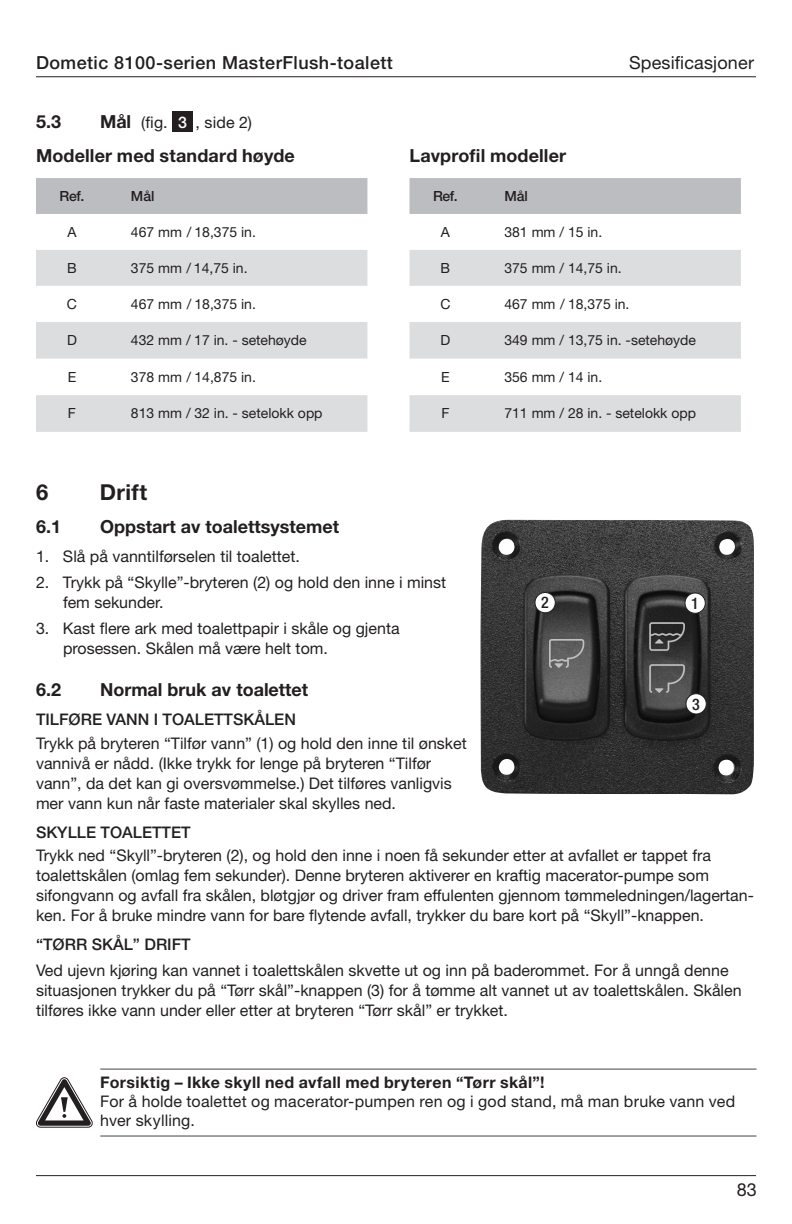
<style>
.page{position:relative;width:792px;height:1224px;background:#fff}
.page>*{position:absolute;margin:0;border:0;box-sizing:border-box;transform-origin:0 0}
.t1{font:700 22px "Helvetica Neue LT Std";letter-spacing:.015em;color:#231f20}
.t2{font:700 18px "Helvetica Neue LT Std";color:#231f20}
.t3{font:500 18px "Helvetica Neue LT Std";letter-spacing:.025em;color:#231f20}
.t4{font:18px "Helvetica Neue LT Std";letter-spacing:.01em;color:#231f20}
.Caution-safety{font:16px/20px "Helvetica Neue LT Std";color:#231f20}
.t5{font:500 16px "Helvetica Neue LT Std";color:#231f20}
.t6{font:500 condensed 16px "Helvetica Neue LT Std";color:#231f20}
.t7{font:500 16px "Helvetica Neue LT Std";color:#fff}
.t8{font:14px "Helvetica Neue LT Std";color:#231f20}
.t9{font:500 14px "Helvetica Neue LT Std";letter-spacing:-.015em;color:#231f20}
.s1{font-weight:700;font-size:18px}
.s2{font-weight:700}
</style>
<div class="page">
<hr style="left:36px;top:1175px;width:720px;height:1px;background:#231f20">
<img style="left:480px;top:520px;width:274px;height:274px">
<hr style="left:36px;top:76px;width:720px;height:1px;background:#231f20">
<div style="left:172px;top:111px;width:21px;height:21px;background:#231f20"></div>
<div style="left:36px;top:178px;width:331px;height:36px;background:#bcbdc0"></div>
<svg style="left:36px;top:250px;width:331px;height:182px;fill:#dcdddf"></svg>
<div style="left:410px;top:178px;width:331px;height:36px;background:#bcbdc0"></div>
<svg style="left:410px;top:250px;width:331px;height:182px;fill:#dcdddf"></svg>
<hr style="left:100px;top:1068px;width:656px;height:2px;background:#808285">
<hr style="left:100px;top:1135px;width:656px;height:2px;background:#808285">
<svg style="left:36px;top:1077px;width:57px;height:51px"></svg>
<div style="left:685px;top:593px;width:20px;height:20px;background:#fff;border-radius:50%"></div>
<div style="left:685px;top:593px;width:21px;height:21px;border:1px solid #231f20;border-radius:50%"></div>
<div style="left:535px;top:593px;width:20px;height:20px;background:#fff;border-radius:50%"></div>
<div style="left:535px;top:592px;width:21px;height:21px;border:1px solid #231f20;border-radius:50%"></div>
<div style="left:686px;top:694px;width:20px;height:20px;background:#fff;border-radius:50%"></div>
<div style="left:686px;top:693px;width:21px;height:22px;border:1px solid #231f20;border-radius:50%"></div>
<p class="t3" style="left:36px;top:52px;width:358px">Dometic 8100-serien MasterFlush-toalett</p>
<p class="t4" style="left:629px;top:52px;width:126px">Spesificasjoner</p>
<p class="t2" style="left:36px;top:111px;width:27px">5.3</p>
<p class="Caution-safety" style="left:100px;top:112px;width:67px"><span class="s1">Mål</span> (fig.</p>
<p class="t7" style="left:178px;top:112px;width:10px">3</p>
<p class="Caution-safety" style="left:196px;top:112px;width:58px">, side 2)</p>
<p class="t2" style="left:36px;top:145px;width:260px">Modeller med standard høyde</p>
<p class="t2" style="left:410px;top:145px;width:158px">Lavprofil modeller</p>
<p class="t9" style="left:60px;top:188px;width:26px">Ref.</p>
<p class="t9" style="left:131px;top:188px;width:25px">Mål</p>
<p class="t8" style="left:67px;top:224px;width:11px">A</p>
<p class="t8" style="left:131px;top:224px;width:124px">467 mm / 18,375 in.</p>
<p class="t8" style="left:67px;top:260px;width:11px">B</p>
<p class="t8" style="left:131px;top:260px;width:116px">375 mm / 14,75 in.</p>
<p class="t8" style="left:67px;top:295px;width:12px">C</p>
<p class="t8" style="left:131px;top:295px;width:124px">467 mm / 18,375 in.</p>
<p class="t8" style="left:67px;top:332px;width:11px">D</p>
<p class="t8" style="left:131px;top:332px;width:177px">432 mm / 17 in. - setehøyde</p>
<p class="t8" style="left:68px;top:368px;width:10px">E</p>
<p class="t8" style="left:131px;top:368px;width:124px">378 mm / 14,875 in.</p>
<p class="t8" style="left:68px;top:405px;width:10px">F</p>
<p class="t8" style="left:131px;top:405px;width:193px">813 mm / 32 in. - setelokk opp</p>
<p class="t1" style="left:36px;top:479px;width:14px">6</p>
<p class="t1" style="left:100px;top:479px;width:49px">Drift</p>
<p class="t9" style="left:433px;top:188px;width:26px">Ref.</p>
<p class="t9" style="left:504px;top:188px;width:25px">Mål</p>
<p class="t8" style="left:441px;top:224px;width:11px">A</p>
<p class="t8" style="left:504px;top:224px;width:97px">381 mm / 15 in.</p>
<p class="t8" style="left:441px;top:260px;width:11px">B</p>
<p class="t8" style="left:504px;top:260px;width:116px">375 mm / 14,75 in.</p>
<p class="t8" style="left:440px;top:295px;width:12px">C</p>
<p class="t8" style="left:504px;top:295px;width:124px">467 mm / 18,375 in.</p>
<p class="t8" style="left:441px;top:332px;width:11px">D</p>
<p class="t8" style="left:504px;top:332px;width:193px">349 mm / 13,75 in. -setehøyde</p>
<p class="t8" style="left:441px;top:368px;width:10px">E</p>
<p class="t8" style="left:504px;top:368px;width:97px">356 mm / 14 in.</p>
<p class="t8" style="left:441px;top:405px;width:10px">F</p>
<p class="t8" style="left:504px;top:405px;width:193px">711 mm / 28 in. - setelokk opp</p>
<p class="t2" style="left:36px;top:515px;width:27px">6.1</p>
<p class="t2" style="left:100px;top:515px;width:241px">Oppstart av toalettsystemet</p>
<p class="Caution-safety" style="left:36px;top:546px;width:263px">1. Slå på vanntilførselen til toalettet.</p>
<p class="Caution-safety" style="left:63px;top:572px;width:385px;text-indent:-27px">2. Trykk på “Skylle”-bryteren (2) og hold den inne i minst fem sekunder.</p>
<p class="Caution-safety" style="left:63px;top:618px;width:338px;text-indent:-27px">3. Kast flere ark med toalettpapir i skåle og gjenta prosessen. Skålen må være helt tom.</p>
<p class="t2" style="left:36px;top:679px;width:27px">6.2</p>
<p class="t2" style="left:100px;top:679px;width:210px">Normal bruk av toalettet</p>
<p class="t5" style="left:36px;top:710px;width:261px">TILFØRE VANN I TOALETTSKÅLEN</p>
<p class="Caution-safety" style="left:36px;top:733px;width:432px">Trykk på bryteren “Tilfør vann” (1) og hold den inne til ønsket vannivå er nådd. (Ikke trykk for lenge på bryteren “Tilfør vann”, da det kan gi oversvømmelse.) Det tilføres vanligvis mer vann kun når faste materialer skal skylles ned.</p>
<p class="t5" style="left:36px;top:822px;width:156px">SKYLLE TOALETTET</p>
<p class="Caution-safety" style="left:36px;top:845px;width:720px">Trykk ned “Skyll”-bryteren (2), og hold den inne i noen få sekunder etter at avfallet er tappet fra toalettskålen (omlag fem sekunder). Denne bryteren aktiverer en kraftig macerator-pumpe som sifongvann og avfall fra skålen, bløtgjør og driver fram effulenten gjennom tømmeledningen/lagertan&shy;ken. For å bruke mindre vann for bare flytende avfall, trykker du bare kort på “Skyll”-knappen.</p>
<p class="t5" style="left:36px;top:935px;width:156px">“TØRR SKÅL” DRIFT</p>
<p class="Caution-safety" style="left:36px;top:960px;width:707px">Ved ujevn kjøring kan vannet i toalettskålen skvette ut og inn på baderommet. For å unngå denne situasjonen trykker du på “Tørr skål”-knappen (3) for å tømme alt vannet ut av toalettskålen. Skålen tilføres ikke vann under eller etter at bryteren “Tørr skål” er trykket.</p>
<p class="t6" style="left:541px;top:593px;width:9px">2</p>
<p class="t6" style="left:691px;top:594px;width:9px">1</p>
<p class="t6" style="left:692px;top:694px;width:9px">3</p>
<p class="Caution-safety" style="left:100px;top:1072px;width:637px;line-height:19.2px"><span class="s2">Forsiktig – Ikke skyll ned avfall med bryteren “Tørr skål”!<br></span>For å holde toalettet og macerator-pumpen ren og i god stand, må man bruke vann ved hver skylling.</p>
<p class="t4" style="left:737px;top:1179px;width:22px">83</p>
</div>
